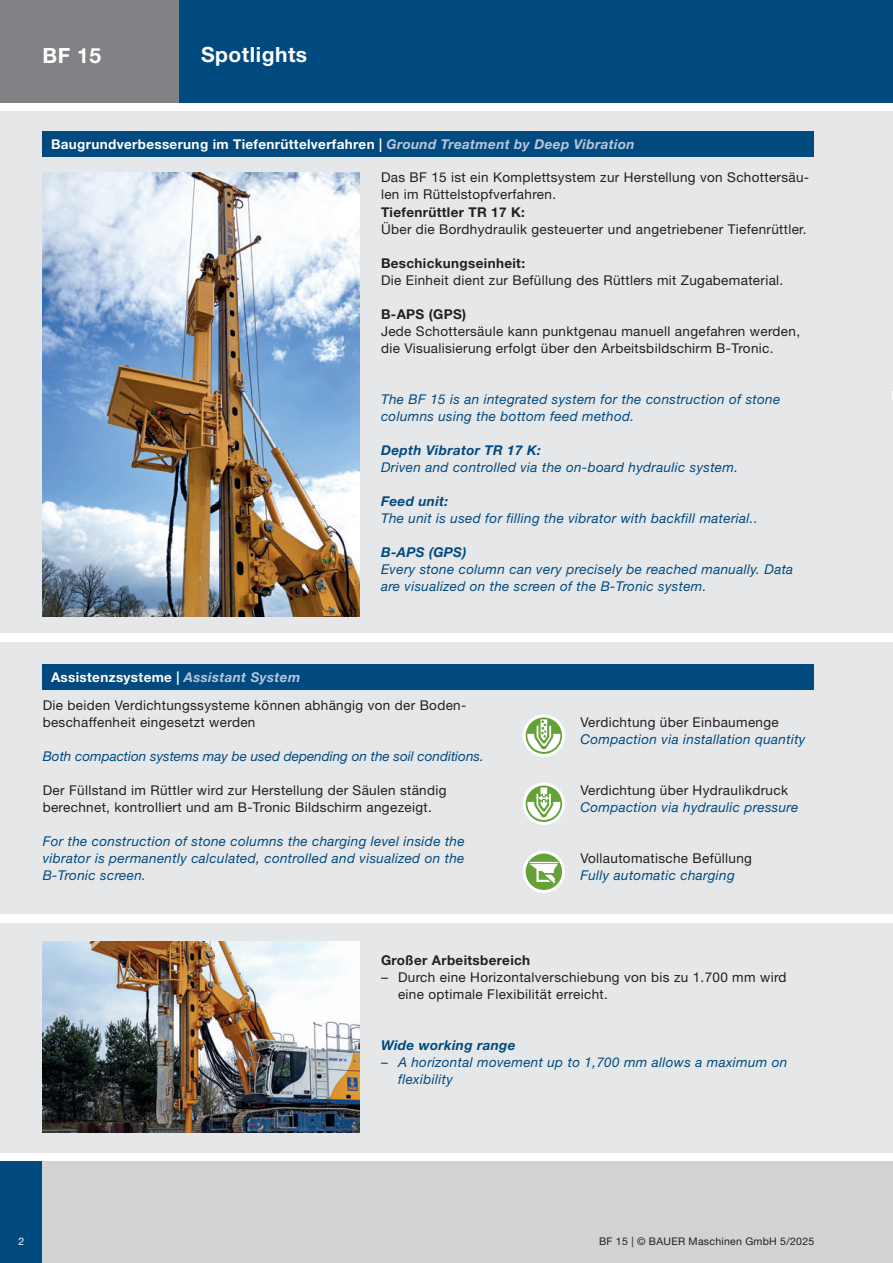
<style>
.page{position:relative;width:893px;height:1263px;background:#fff}
.page>*{position:absolute;margin:0;border:0;box-sizing:border-box;transform-origin:0 0}
.t1{font:700 21px "Helvetica Neue LT Pro";letter-spacing:.025em;color:#fff}
.t2{font:13.5px/17px "Helvetica Neue LT Pro";letter-spacing:.025em;color:#231f20}
.t3{font:italic 13.5px/17px "Helvetica Neue LT Pro";letter-spacing:.025em;color:#004a7f}
.t4{font:700 13.5px "Helvetica Neue LT Pro";letter-spacing:.025em;color:#fff}
.t5{font:700 13.5px "Helvetica Neue LT Pro";letter-spacing:.025em;color:#231f20}
.t6{font:italic 13.5px "Helvetica Neue LT Pro";color:#004a7f}
.t7{font:italic 700 13.5px "Helvetica Neue LT Pro";letter-spacing:.025em;color:#004a7f}
.t8{font:10.5px "Helvetica Neue LT Pro";letter-spacing:.025em;color:#231f20}
.t9{font:10.5px "Helvetica Neue LT Pro";color:#fff}
.s1{font-style:italic;color:#b8c6dd}
.s2{font-style:normal}
</style>
<div class="page">
<div style="left:0;top:1161px;width:43px;height:102px;background:#004a7f"></div>
<div style="left:43px;top:1161px;width:850px;height:102px;background:#d1d2d4"></div>
<div style="left:0;top:0;width:180px;height:102px;background:#808285"></div>
<div style="left:180px;top:0;width:713px;height:102px;background:#004a7f"></div>
<div style="left:0;top:111px;width:893px;height:1041px;background:#e6e7e9"></div>
<div style="left:0;top:634px;width:893px;height:8px;background:#fff"></div>
<div style="left:0;top:914px;width:893px;height:9px;background:#fff"></div>
<img style="left:43px;top:172px;width:317px;height:445px">
<svg style="left:523px;top:714px;width:42px;height:43px"></svg>
<svg style="left:523px;top:783px;width:42px;height:42px"></svg>
<svg style="left:523px;top:851px;width:42px;height:42px"></svg>
<img style="left:43px;top:942px;width:317px;height:191px">
<div style="left:43px;top:131px;width:771px;height:25px;background:#004a7f"></div>
<div style="left:43px;top:664px;width:771px;height:26px;background:#004a7f"></div>
<h1 class="t1" style="left:43px;top:42px;width:60px">BF 15</h1>
<h1 class="t1" style="left:201px;top:41px;width:108px">Spotlights</h1>
<p class="t4" style="left:51px;top:136px;width:585px">Baugrundverbesserung im Tiefenrüttelverfahren | <span class="s1">Ground Treatment by Deep Vibration</span></p>
<p class="t4" style="left:51px;top:669px;width:251px">Assistenzsysteme | <span class="s1">Assistant System</span></p>
<p class="t2" style="left:381px;top:168px;width:430px">Das BF 15 ist ein Komplettsystem zur Herstellung von Schottersäu&shy;len im Rüttelstopfverfahren.</p>
<p class="t5" style="left:381px;top:204px;width:145px">Tiefenrüttler TR 17 K:</p>
<p class="t2" style="left:381px;top:220px;width:427px">Über die Bordhydraulik gesteuerter und angetriebener Tiefenrüttler.</p>
<p class="t5" style="left:381px;top:255px;width:146px">Beschickungseinheit:</p>
<p class="t2" style="left:381px;top:271px;width:404px">Die Einheit dient zur Befüllung des Rüttlers mit Zugabematerial.</p>
<p class="t5" style="left:381px;top:306px;width:87px">B-APS (GPS)</p>
<p class="t2" style="left:381px;top:322px;width:421px">Jede Schottersäule kann punktgenau manuell angefahren werden, die Visualisierung erfolgt über den Arbeitsbildschirm B-Tronic.</p>
<p class="t3" style="left:381px;top:390px;width:401px">The BF 15 is an integrated system for the construction of stone columns using the bottom feed method.</p>
<p class="t7" style="left:381px;top:442px;width:161px">Depth Vibrator TR 17 K:</p>
<p class="t3" style="left:381px;top:458px;width:359px">Driven and controlled via the on-board hydraulic system.</p>
<p class="t7" style="left:381px;top:493px;width:69px">Feed unit:</p>
<p class="t3" style="left:381px;top:509px;width:378px">The unit is used for filling the vibrator with backfill material..</p>
<p class="t7" style="left:381px;top:544px;width:87px">B-APS (GPS)</p>
<p class="t3" style="left:381px;top:560px;width:414px">Every stone column can very precisely be reached manually. Data are visualized on the screen of the B-Tronic system.</p>
<p class="t2" style="left:43px;top:697px;width:424px">Die beiden Verdichtungssysteme können abhängig von der Boden&shy;beschaffenheit eingesetzt werden</p>
<p class="t6" style="left:43px;top:748px;width:443px">Both compaction systems may be used depending on the soil conditions.</p>
<p class="t2" style="left:43px;top:782px;width:405px">Der Füllstand im Rüttler wird zur Herstellung der Säulen ständig berechnet, kontrolliert und am B-Tronic Bildschirm angezeigt.</p>
<p class="t3" style="left:43px;top:833px;width:423px;text-align:justify">For the construction of stone columns the charging level inside the vibrator is permanently calculated, controlled and visualized on the B-Tronic screen.</p>
<p class="t2" style="left:580px;top:714px;width:200px">Verdichtung über Einbaumenge</p>
<p class="t3" style="left:580px;top:731px;width:227px">Compaction via installation quantity</p>
<p class="t2" style="left:580px;top:782px;width:209px">Verdichtung über Hydraulikdruck</p>
<p class="t3" style="left:580px;top:799px;width:220px">Compaction via hydraulic pressure</p>
<p class="t2" style="left:580px;top:850px;width:173px">Vollautomatische Befüllung</p>
<p class="t3" style="left:580px;top:867px;width:156px">Fully automatic charging</p>
<p class="t5" style="left:381px;top:952px;width:151px">Großer Arbeitsbereich</p>
<p class="t2" style="left:398px;top:969px;width:390px;text-indent:-17px">– Durch eine Horizontalverschiebung von bis zu 1.700 mm wird eine optimale Flexibilität erreicht.</p>
<p class="t7" style="left:381px;top:1037px;width:136px">Wide working range</p>
<p class="t3" style="left:398px;top:1054px;width:391px;text-indent:-17px"><span class="s2">–</span> A horizontal movement up to 1,700 mm allows a maximum on flexibility</p>
<p class="t9" style="left:18px;top:1235px;width:7px">2</p>
<p class="t8" style="left:599px;top:1235px;width:217px">BF 15 | © BAUER Maschinen GmbH 5/2025</p>
</div>
